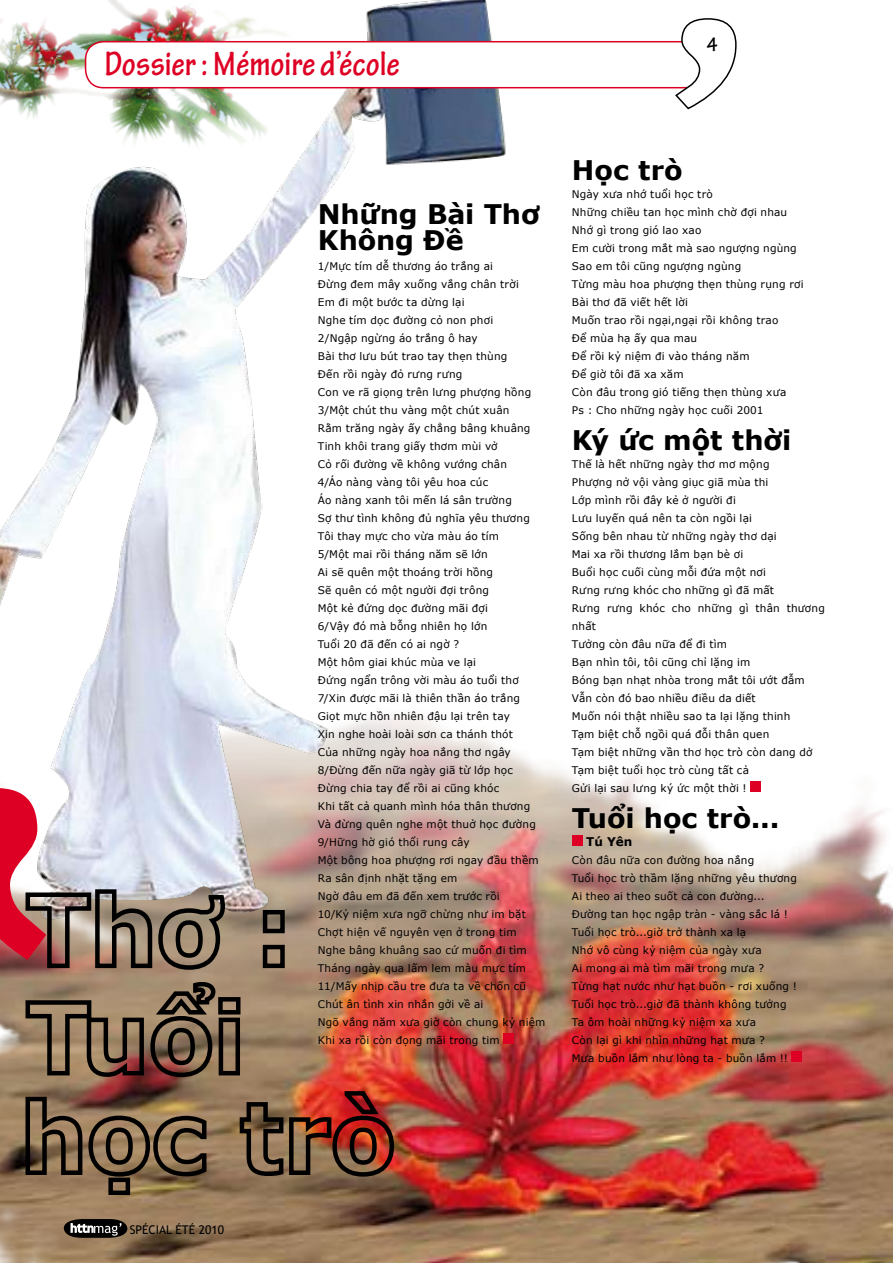
<style>
.page{position:relative;width:893px;height:1263px;background:#fff}
.page>*{position:absolute;margin:0;border:0;box-sizing:border-box;transform-origin:0 0}
.t1{font:700 condensed 36px "Tekton Pro";color:#de0024}
.t2{font:700 27px/25.5px "Verdana";letter-spacing:-.005em;color:#000}
.t3{font:700 condensed 21px "Tekton Pro";color:#000}
.t4{font:12px "Trebuchet MS";color:#000}
.t5{font:700 12px "Verdana";color:#000}
.t6{font:10.5px/18px "Verdana";letter-spacing:.015em;color:#000}
</style>
<div class="page">
<img style="left:0;top:752px;width:893px;height:511px">
<img style="left:0;top:0;width:513px;height:925px">
<div style="left:86px;top:42px;width:633px;height:46px;background:#fff;border-radius:18px"></div>
<div style="left:85px;top:41px;width:635px;height:47px;border:2px solid #de0024;border-radius:18px"></div>
<svg style="left:674px;top:18px;width:63px;height:92px"></svg>
<svg style="left:64px;top:1219px;width:63px;height:19px"></svg>
<div style="left:503px;top:1034px;width:11px;height:10px;background:#de0024"></div>
<img style="left:23px;top:1087px;width:373px;height:110px">
<svg style="left:23px;top:980px;width:220px;height:99px;background:#78624d"></svg>
<svg style="left:0;top:788px;width:287px;height:184px;background:#b89e9f"></svg>
<div style="left:750px;top:782px;width:11px;height:10px;background:#de0024"></div>
<div style="left:572px;top:836px;width:10px;height:10px;background:#de0024"></div>
<div style="left:791px;top:1052px;width:11px;height:10px;background:#de0024"></div>
<h1 class="t1" style="left:105px;top:43px;width:297px">Dossier : Mémoire d’école</h1>
<h3 class="t3" style="left:707px;top:32px;width:12px">4</h3>
<h2 class="t2" style="left:318px;top:201px;width:224px">N hững Bài Thơ<br>Không Đề</h2>
<p class="t6" style="left:318px;top:257px;width:229px">1/Mực tím dễ thương áo trắng ai<br>Đừng đem mây xuống vắng chân trời<br>Em đi một bước ta dừng lại<br>Nghe tím dọc đường cỏ non phơi<br>2/Ngập ngừng áo trắng ô hay<br>Bài thơ lưu bút trao tay thẹn thùng<br>Đến rồi ngày đỏ rưng rưng<br>Con ve rã giọng trên lưng phượng hồng<br>3/Một chút thu vàng một chút xuân<br>Rằm trăng ngày ấy chẳng bâng khuâng<br>Tinh khôi trang giấy thơm mùi vở<br>Cỏ rối đường về không vướng chân<br>4/Áo nàng vàng tôi yêu hoa cúc<br>Áo nàng xanh tôi mến lá sân trường<br>Sợ thư tình không đủ nghĩa yêu thương<br>Tôi thay mực cho vừa màu áo tím<br>5/Một mai rồi tháng năm sẽ lớn<br>Ai sẽ quên một thoáng trời hồng<br>Sẽ quên có một người đợi trông<br>Một kẻ đứng dọc đường mãi đợi<br>6/Vậy đó mà bỗng nhiên họ lớn<br>Tuổi 20 đã đến có ai ngờ ?<br>Một hôm giai khúc mùa ve lại<br>Đứng ngẩn trông vời màu áo tuổi thơ<br>7/Xin được mãi là thiên thần áo trắng<br>Giọt mực hồn nhiên đậu lại trên tay<br>Xin nghe hoài loài sơn ca thánh thót<br>Của những ngày hoa nắng thơ ngây<br>8/Đừng đến nữa ngày giã từ lớp học<br>Đừng chia tay để rồi ai cũng khóc<br>Khi tất cả quanh mình hóa thân thương<br>Và đừng quên nghe một thuở học đường<br>9/Hững hờ gió thổi rung cây<br>Một bông hoa phượng rơi ngay đầu thềm<br>Ra sân định nhặt tặng em<br>Ngờ đâu em đã đến xem trước rồi<br>10/Kỷ niệm xưa ngỡ chừng như im bặt<br>Chợt hiện vế nguyên vẹn ở trong tim<br>Nghe bâng khuâng sao cứ muốn đi tìm<br>Tháng ngày qua lấm lem màu mực tím<br>11/Mấy nhịp cầu tre đưa ta về chốn cũ<br>Chút ân tình xin nhắn gởi về ai<br>Ngõ vắng năm xưa giờ còn chung kỷ niệm<br>Khi xa rồi còn đọng mãi trong tim</p>
<h2 class="t2" style="left:572px;top:157px;width:112px">H ọc trò</h2>
<p class="t6" style="left:572px;top:185px;width:233px">Ngày xưa nhớ tuổi học trò<br>Những chiều tan học mình chờ đợi nhau<br>Nhớ gì trong gió lao xao<br>Em cười trong mắt mà sao ngượng ngùng<br>Sao em tôi cũng ngượng ngùng<br>Từng màu hoa phượng thẹn thùng rụng rơi<br>Bài thơ đã viết hết lời<br>Muốn trao rồi ngại,ngại rồi không trao<br>Để mùa hạ ấy qua mau<br>Để rồi kỷ niệm đi vào tháng năm<br>Để giờ tôi đã xa xăm<br>Còn đâu trong gió tiếng thẹn thùng xưa<br>Ps : Cho những ngày học cuối 2001</p>
<h2 class="t2" style="left:572px;top:427px;width:221px">Ký ức một thời</h2>
<p class="t6" style="left:572px;top:455px;width:255px">Thế là hết những ngày thơ mơ mộng<br>Phượng nở vội vàng giục giã mùa thi<br>Lớp mình rồi đây kẻ ở người đi<br>Lưu luyến quá nên ta còn ngồi lại<br>Sống bên nhau từ những ngày thơ dại<br>Mai xa rồi thương lắm bạn bè ơi<br>Buổi học cuối cùng mỗi đứa một nơi<br>Rưng rưng khóc cho những gì đã mất<br>Rưng rưng khóc cho những gì thân thương nhất<br>Tưởng còn đâu nữa để đi tìm<br>Bạn nhìn tôi, tôi cũng chỉ lặng im<br>Bóng bạn nhạt nhòa trong mắt tôi ướt đẫm<br>Vẫn còn đó bao nhiều điều da diết<br>Muốn nói thật nhiều sao ta lại lặng thinh<br>Tạm biệt chỗ ngồi quá đỗi thân quen<br>Tạm biệt những vần thơ học trò còn dang dở<br>Tạm biệt tuổi học trò cùng tất cả<br>Gửi lại sau lưng ký ức một thời !</p>
<h2 class="t2" style="left:572px;top:805px;width:209px">Tuổi học trò...</h2>
<p class="t5" style="left:586px;top:834px;width:48px">Tú Yên</p>
<p class="t6" style="left:572px;top:851px;width:227px">Còn đâu nữa con đường hoa nắng<br>Tuổi học trò thầm lặng những yêu thương Ai theo ai theo suốt cả con đường...<br>Đường tan học ngập tràn - vàng sắc lá !<br>Tuổi học trò...giờ trở thành xa lạ<br>Nhớ vô cùng kỷ niệm của ngày xưa<br>Ai mong ai mà tìm mãi trong mưa ?<br>Từng hạt nước như hạt buồn - rơi xuống !<br>Tuổi học trò...giờ đã thành không tưởng Ta ôm hoài những kỷ niệm xa xưa<br>Còn lại gì khi nhìn những hạt mưa ?<br>Mưa buồn lắm như lòng ta - buồn lắm !!</p>
<p class="t4" style="left:130px;top:1222px;width:26px">Spécial</p>
<p class="t4" style="left:175px;top:1222px;width:50px">été 2010</p>
</div>
